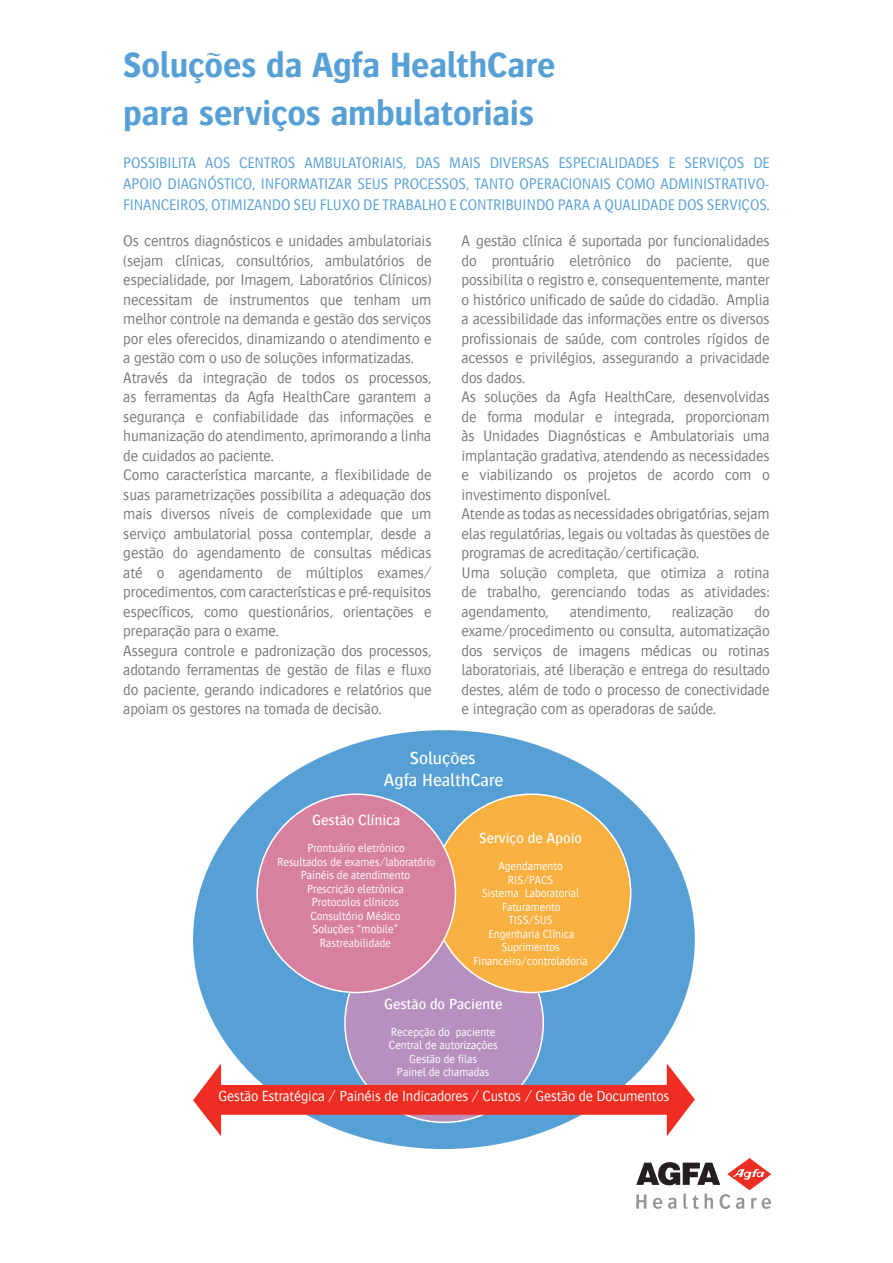
<style>
.page{position:relative;width:893px;height:1263px;background:#fff}
.page>*{position:absolute;margin:0;border:0;box-sizing:border-box;transform-origin:0 0}
.HEADLINE{font:700 36px "Bosis For Agfa";letter-spacing:-.005em;color:#56a0d5}
.KLEINE_TITEL_KOLOM{font:500 18px "Bosis For Agfa";color:#fff}
.BODY_KOLOM{font:300 15.75px/19.5px "Bosis For Agfa";letter-spacing:-.01em;color:#76787b;text-align:justify}
.BODY_KOLOM-2{font:300 15.75px/21px "Bosis For Agfa";letter-spacing:-.01em;color:#56a0d5;text-align:justify}
.BODY_KOLOM-3{font:300 15px "Bosis For Agfa";letter-spacing:-.01em;color:#fff}
.KLEINE_TITEL_KOLOM-2{font:500 15px "Bosis For Agfa";color:#fff}
.BODY_KOLOM-4{font:300 12px "Bosis For Agfa";color:#fff}
</style>
<div class="page">
<div style="left:193px;top:730px;width:502px;height:419px;background:#56a0d5;border-radius:50%"></div>
<svg style="left:636px;top:1158px;width:135px;height:51px"></svg>
<div style="left:345px;top:924px;width:198px;height:198px;background:#b890c0;border-radius:50%"></div>
<div style="left:432px;top:794px;width:199px;height:198px;background:#f8b040;border-radius:50%"></div>
<div style="left:257px;top:794px;width:198px;height:198px;background:#d880a0;border-radius:50%"></div>
<svg style="left:193px;top:1063px;width:502px;height:73px"></svg>
<p class="HEADLINE" style="left:123px;top:45px;width:434px">Soluções da Agfa HealthCare</p>
<p class="HEADLINE" style="left:123px;top:93px;width:412px">para serviços ambulatoriais</p>
<p class="BODY_KOLOM-2" style="left:123px;top:152px;width:648px">POSSIBILITA AOS CENTROS AMBULATORIAIS, DAS MAIS DIVERSAS ESPECIALIDADES E SERVIÇOS DE APOIO DIAGNÓSTICO, INFORMATIZAR SEUS PROCESSOS, TANTO OPERACIONAIS COMO ADMINISTRATIVO-FINANCEIROS, OTIMIZANDO SEU FLUXO DE TRABALHO E CONTRIBUINDO PARA A QUALIDADE DOS SERVIÇOS.</p>
<p class="BODY_KOLOM" style="left:123px;top:231px;width:310px">Os centros diagnósticos e unidades ambulatoriais (sejam clínicas, consultórios, ambulatórios de especialidade, por Imagem, Laboratórios Clínicos) necessitam de instrumentos que tenham um melhor controle na demanda e gestão dos serviços por eles oferecidos, dinamizando o atendimento e a gestão com o uso de soluções informatizadas.</p>
<p class="BODY_KOLOM" style="left:123px;top:368px;width:310px">Através da integração de todos os processos, as ferramentas da Agfa HealthCare garantem a segurança e confiabilidade das informações e humanização do atendimento, aprimorando a linha de cuidados ao paciente.</p>
<p class="BODY_KOLOM" style="left:123px;top:465px;width:310px">Como característica marcante, a flexibilidade de suas parametrizações possibilita a adequação dos mais diversos níveis de complexidade que um serviço ambulatorial possa contemplar, desde a gestão do agendamento de consultas médicas até o agendamento de múltiplos exames/ procedimentos, com características e pré-requisitos específicos, como questionários, orientações e preparação para o exame.</p>
<p class="BODY_KOLOM" style="left:123px;top:641px;width:310px">Assegura controle e padronização dos processos, adotando ferramentas de gestão de filas e fluxo do paciente, gerando indicadores e relatórios que apoiam os gestores na tomada de decisão.</p>
<p class="BODY_KOLOM" style="left:461px;top:231px;width:310px">A gestão clínica é suportada por funcionalidades do prontuário eletrônico do paciente, que possibilita o registro e, consequentemente, manter o histórico unificado de saúde do cidadão. Amplia a acessibilidade das informações entre os diversos profissionais de saúde, com controles rígidos de acessos e privilégios, assegurando a privacidade dos dados.</p>
<p class="BODY_KOLOM" style="left:461px;top:387px;width:310px">As soluções da Agfa HealthCare, desenvolvidas de forma modular e integrada, proporcionam às Unidades Diagnósticas e Ambulatoriais uma implantação gradativa, atendendo as necessidades e viabilizando os projetos de acordo com o investimento disponível.</p>
<p class="BODY_KOLOM" style="left:461px;top:504px;width:310px">Atende as todas as necessidades obrigatórias, sejam elas regulatórias, legais ou voltadas às questões de programas de acreditação/certificação.</p>
<p class="BODY_KOLOM" style="left:461px;top:563px;width:310px">Uma solução completa, que otimiza a rotina de trabalho, gerenciando todas as atividades: agendamento,</p>
<p class="BODY_KOLOM" style="left:461px;top:602px;width:310px;text-indent:293px">do exame/procedimento ou consulta, automatização dos serviços de imagens médicas ou rotinas laboratoriais, até liberação e entrega do resultado destes, além de todo o processo de conectividade e integração com as operadoras de saúde.</p>
<p class="BODY_KOLOM" style="left:570px;top:602px;width:83px">atendimento,</p>
<p class="BODY_KOLOM" style="left:672px;top:602px;width:63px">realização</p>
<p class="KLEINE_TITEL_KOLOM" style="left:410px;top:748px;width:67px">Soluções</p>
<p class="KLEINE_TITEL_KOLOM" style="left:384px;top:770px;width:121px">Agfa HealthCare</p>
<p class="KLEINE_TITEL_KOLOM-2" style="left:312px;top:812px;width:89px">Gestão Clínica</p>
<p class="BODY_KOLOM-4" style="left:307px;top:842px;width:99px">Prontuário eletrônico</p>
<p class="BODY_KOLOM-4" style="left:277px;top:855px;width:160px">Resultados de exames/laboratório</p>
<p class="BODY_KOLOM-4" style="left:301px;top:869px;width:111px">Painéis de atendimento</p>
<p class="BODY_KOLOM-4" style="left:307px;top:882px;width:98px">Prescrição eletrônica</p>
<p class="BODY_KOLOM-4" style="left:312px;top:896px;width:89px">Protocolos clínicos</p>
<p class="BODY_KOLOM-4" style="left:310px;top:909px;width:91px">Consultório Médico</p>
<p class="BODY_KOLOM-4" style="left:313px;top:923px;width:87px">Soluções “mobile”</p>
<p class="BODY_KOLOM-4" style="left:320px;top:936px;width:73px">Rastreabilidade</p>
<p class="KLEINE_TITEL_KOLOM-2" style="left:479px;top:830px;width:104px">Serviço de Apoio</p>
<p class="BODY_KOLOM-4" style="left:498px;top:860px;width:66px">Agendamento</p>
<p class="BODY_KOLOM-4" style="left:508px;top:873px;width:47px">RIS/PACS</p>
<p class="BODY_KOLOM-4" style="left:482px;top:887px;width:99px">Sistema Laboratorial</p>
<p class="BODY_KOLOM-4" style="left:502px;top:900px;width:60px">Faturamento</p>
<p class="BODY_KOLOM-4" style="left:509px;top:914px;width:45px">TISS/SUS</p>
<p class="BODY_KOLOM-4" style="left:488px;top:927px;width:88px">Engenharia Clínica</p>
<p class="BODY_KOLOM-4" style="left:502px;top:941px;width:59px">Suprimentos</p>
<p class="BODY_KOLOM-4" style="left:473px;top:954px;width:116px">Financeiro/controladoria</p>
<p class="KLEINE_TITEL_KOLOM-2" style="left:384px;top:996px;width:120px">Gestão do Paciente</p>
<p class="BODY_KOLOM-4" style="left:391px;top:1026px;width:106px">Recepção do paciente</p>
<p class="BODY_KOLOM-4" style="left:389px;top:1039px;width:110px">Central de autorizações</p>
<p class="BODY_KOLOM-4" style="left:409px;top:1053px;width:70px">Gestão de filas</p>
<p class="BODY_KOLOM-4" style="left:397px;top:1066px;width:94px">Painel de chamadas</p>
<p class="BODY_KOLOM-3" style="left:218px;top:1088px;width:452px">Gestão Estratégica / Painéis de Indicadores / Custos / Gestão de Documentos</p>
</div>
